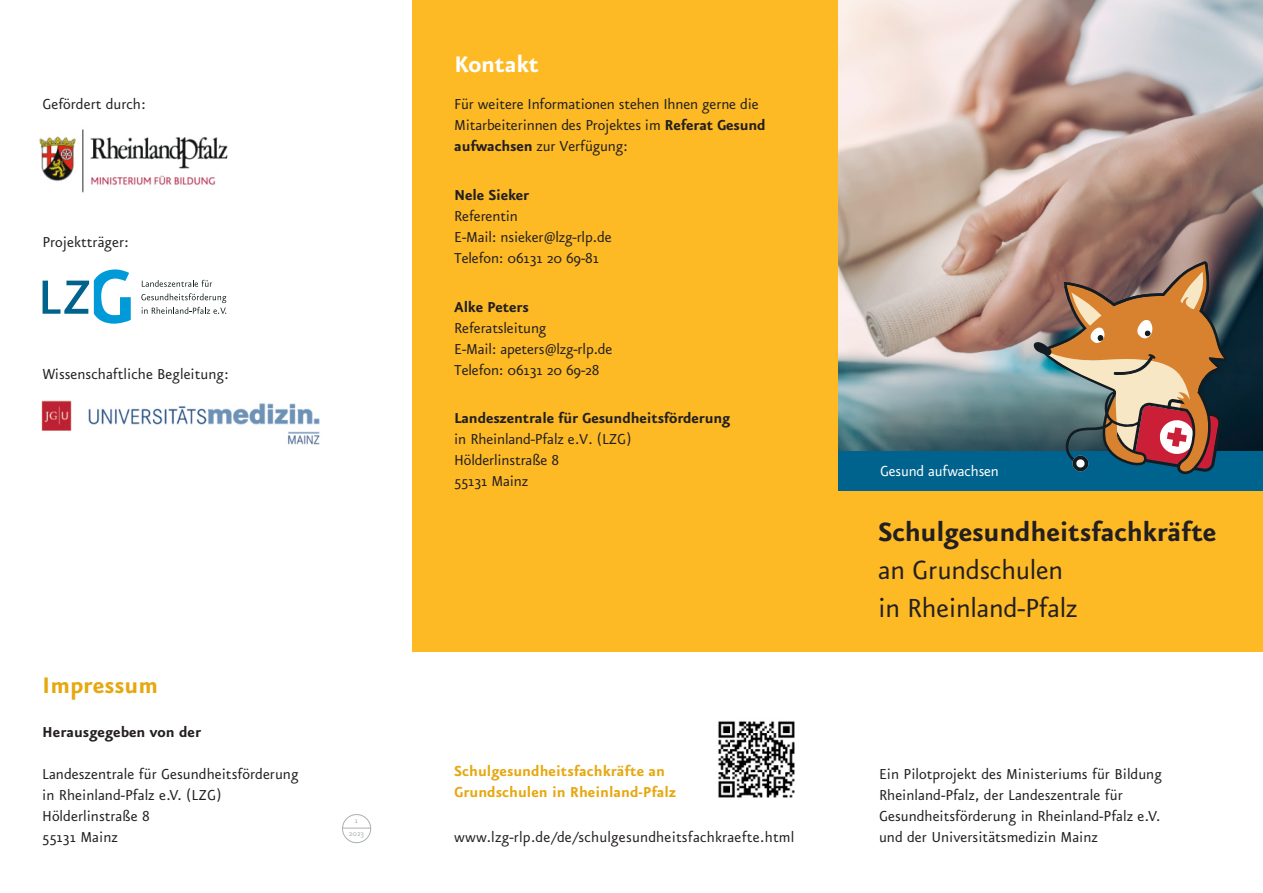
<style>
.page{position:relative;width:1263px;height:893px;background:#fff}
.page>*{position:absolute;margin:0;border:0;box-sizing:border-box;transform-origin:0 0}
.t1{font:31.35px/37.8px "Eureka Sans OT";letter-spacing:-.01em;color:#231f20}
.t2{font:700 31.35px "Eureka Sans OT";letter-spacing:-.01em;color:#231f20}
.t3{font:700 27px "Eureka Sans OT";color:#e6a810}
.t4{font:700 27px "Eureka Sans OT";letter-spacing:-.01em;color:#fff}
.t5{font:17.25px/21px "Eureka Sans OT";color:#231f20}
.t6{font:700 17.25px "Eureka Sans OT";letter-spacing:-.01em;color:#231f20}
.t7{font:700 17.25px/21px "Eureka Sans OT";color:#e6a810}
.t8{font:17.25px "Eureka Sans OT";letter-spacing:-.01em;color:#fff}
.t9{font:9px/12.8px "Eureka Sans OT";color:#aaaeb0;text-align:center}
.s1{font-weight:700}
</style>
<div class="page">
<img style="left:838px;top:0;width:425px;height:451px">
<img style="left:39px;top:129px;width:189px;height:64px">
<img style="left:41px;top:401px;width:279px;height:44px">
<div style="left:816px;top:490px;width:447px;height:162px;background:#fdba25"></div>
<div style="left:413px;top:0;width:425px;height:652px;background:#fdba25"></div>
<div style="left:838px;top:451px;width:425px;height:40px;background:#00638d"></div>
<svg style="left:1033px;top:261px;width:194px;height:213px;background:#937862"></svg>
<div style="left:342px;top:814px;width:29px;height:29px;border:1px solid #aaaeb0;border-radius:50%"></div>
<svg style="left:343px;top:828px;width:28px;height:1px"></svg>
<img style="left:718px;top:721px;width:77px;height:77px">
<svg style="left:142px;top:280px;width:70px;height:7px"></svg>
<svg style="left:141px;top:293px;width:85px;height:21px"></svg>
<svg style="left:43px;top:269px;width:88px;height:55px"></svg>
<p class="t5" style="left:42px;top:95px;width:105px">Gefördert durch:</p>
<p class="t5" style="left:42px;top:233px;width:88px">Projektträger:</p>
<p class="t5" style="left:42px;top:365px;width:188px">Wissenschaftliche Begleitung:</p>
<h2 class="t3" style="left:42px;top:674px;width:117px">Impressum</h2>
<p class="t6" style="left:42px;top:724px;width:160px">Herausgegeben von der</p>
<p class="t5" style="left:42px;top:764px;width:258px">Landeszentrale für Gesundheitsförderung in Rheinland-Pfalz e.V. (LZG)<br>Hölderlinstraße 8<br>55131 Mainz</p>
<p class="t9" style="left:349px;top:815px;width:17px">1<br>2023</p>
<h2 class="t4" style="left:454px;top:53px;width:86px">Kontakt</h2>
<p class="t5" style="left:454px;top:95px;width:313px">Für weitere Informationen stehen Ihnen gerne die<br>Mitarbeiterinnen des Projektes im <span class="s1">Referat Gesund aufwachsen</span> zur Verfügung:</p>
<p class="t6" style="left:454px;top:187px;width:77px">Nele Sieker</p>
<p class="t5" style="left:454px;top:206px;width:159px">Referentin<br>E-Mail: nsieker@lzg-rlp.de<br>Telefon: 06131 20 69-81</p>
<p class="t6" style="left:454px;top:299px;width:76px">Alke Peters</p>
<p class="t5" style="left:454px;top:318px;width:160px">Referatsleitung<br>E-Mail: apeters@lzg-rlp.de<br>Telefon: 06131 20 69-28</p>
<p class="t6" style="left:454px;top:411px;width:278px">Landeszentrale für Gesundheitsförderung</p>
<p class="t5" style="left:454px;top:430px;width:179px">in Rheinland-Pfalz e.V. (LZG)<br>Hölderlinstraße 8<br>55131 Mainz</p>
<p class="t7" style="left:454px;top:761px;width:224px">Schulgesundheitsfachkräfte an<br>Grundschulen in Rheinland-Pfalz</p>
<p class="t5" style="left:454px;top:827px;width:342px">www.lzg-rlp.de/de/schulgesundheitsfachkraefte.html</p>
<p class="t8" style="left:880px;top:464px;width:120px">Gesund aufwachsen</p>
<h1 class="t2" style="left:878px;top:518px;width:340px">Schulgesundheitsfachkräfte</h1>
<h1 class="t1" style="left:878px;top:553px;width:201px">an Grundschulen in Rheinland-Pfalz</h1>
<p class="t5" style="left:879px;top:764px;width:284px">Ein Pilotprojekt des Ministeriums für Bildung Rheinland-Pfalz, der Landeszentrale für Gesundheitsförderung in Rheinland-Pfalz e.V. und der Universitätsmedizin Mainz</p>
</div>
